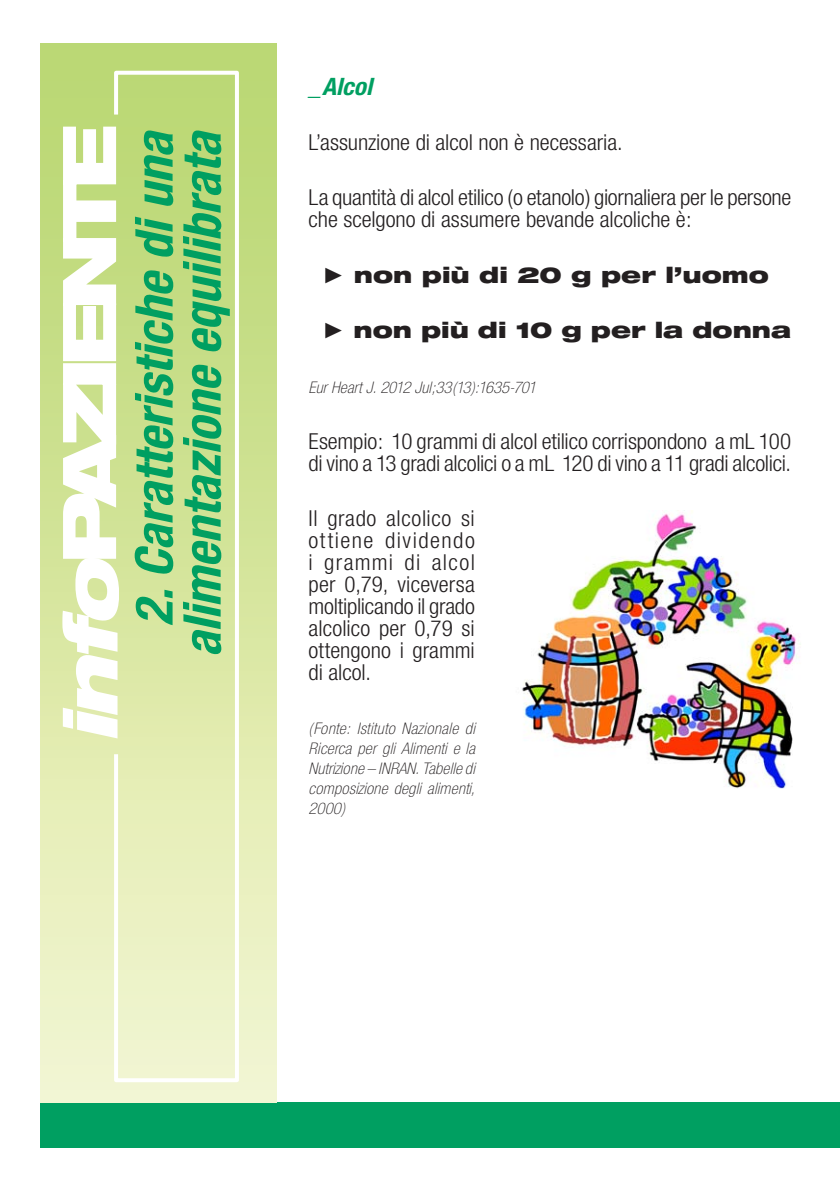
<style>
.page{position:relative;width:840px;height:1191px;background:#fff}
.page>*{position:absolute;margin:0;border:0;box-sizing:border-box;transform-origin:0 0}
.t1{font:italic 700 condensed 52px/48px "Helvetica Neue";color:#009f61;text-align:center}
.t2{font:italic 700 condensed 24px "Helvetica Neue";color:#009f61;scale:1.05 1}
.t3{font:300 condensed 22px/22px "Helvetica Neue";letter-spacing:-.005em;color:#231f20;scale:1.05 1}
.t4{font:900 expanded 22px "Helvetica Neue";color:#231f20;scale:1.05 1}
.t5{font:italic 100 condensed 16px/20px "Helvetica Neue";letter-spacing:.015em;color:#231f20;text-align:justify;scale:1.05 1}
.t6{font:italic 100 condensed 16px "Helvetica Neue";letter-spacing:-.005em;color:#231f20;scale:1.05 1}
.s1{font-family:"Arial Narrow";font-weight:400;font-stretch:normal}
</style>
<div class="page">
<div style="left:40px;top:1102px;width:799px;height:45px;background:#009f61"></div>
<div style="left:40px;top:43px;width:236px;height:1059px;background:linear-gradient(to bottom,#b6d56b,#f5f6d3)"></div>
<svg style="left:112px;top:69px;width:129px;height:1015px;background:#d7e7a4"></svg>
<svg style="left:62px;top:127px;width:56px;height:611px"></svg>
<img style="left:522px;top:511px;width:279px;height:277px">
<h1 class="t1" style="left:129px;top:657px;width:528px;rotate:-90deg">2. Caratteristiche di una alimentazione equilibrata</h1>
<p class="t2" style="left:308px;top:72px;width:62px">_Alcol</p>
<p class="t3" style="left:308px;top:131px;width:300px">L’assunzione di alcol non è necessaria.</p>
<p class="t3" style="left:308px;top:186px;width:461px">La quantità di alcol etilico (o etanolo) giornaliera per le persone che scelgono di assumere bevande alcoliche è:</p>
<p class="t4" style="left:325px;top:260px;width:423px"><span class="s1">►</span> non più di 20 g per l’uomo</p>
<p class="t4" style="left:325px;top:316px;width:444px"><span class="s1">►</span> non più di 10 g per la donna</p>
<p class="t6" style="left:308px;top:379px;width:218px">Eur Heart J. 2012 Jul;33(13):1635-701</p>
<p class="t3" style="left:308px;top:430px;width:461px">Esempio: 10 grammi di alcol etilico corrispondono a mL 100 di vino a 13 gradi alcolici o a mL 120 di vino a 11 gradi alcolici.</p>
<p class="t3" style="left:308px;top:507px;width:160px;text-align:justify">Il grado alcolico si ottiene dividendo i grammi di alcol per 0,79, viceversa moltiplicando il grado alcolico per 0,79 si ottengono i grammi di alcol.</p>
<p class="t5" style="left:308px;top:718px;width:160px">(Fonte: Istituto Nazionale di Ricerca per gli Alimenti e la Nutrizione – INRAN. Tabelle di composizione degli alimenti, 2000)</p>
</div>
